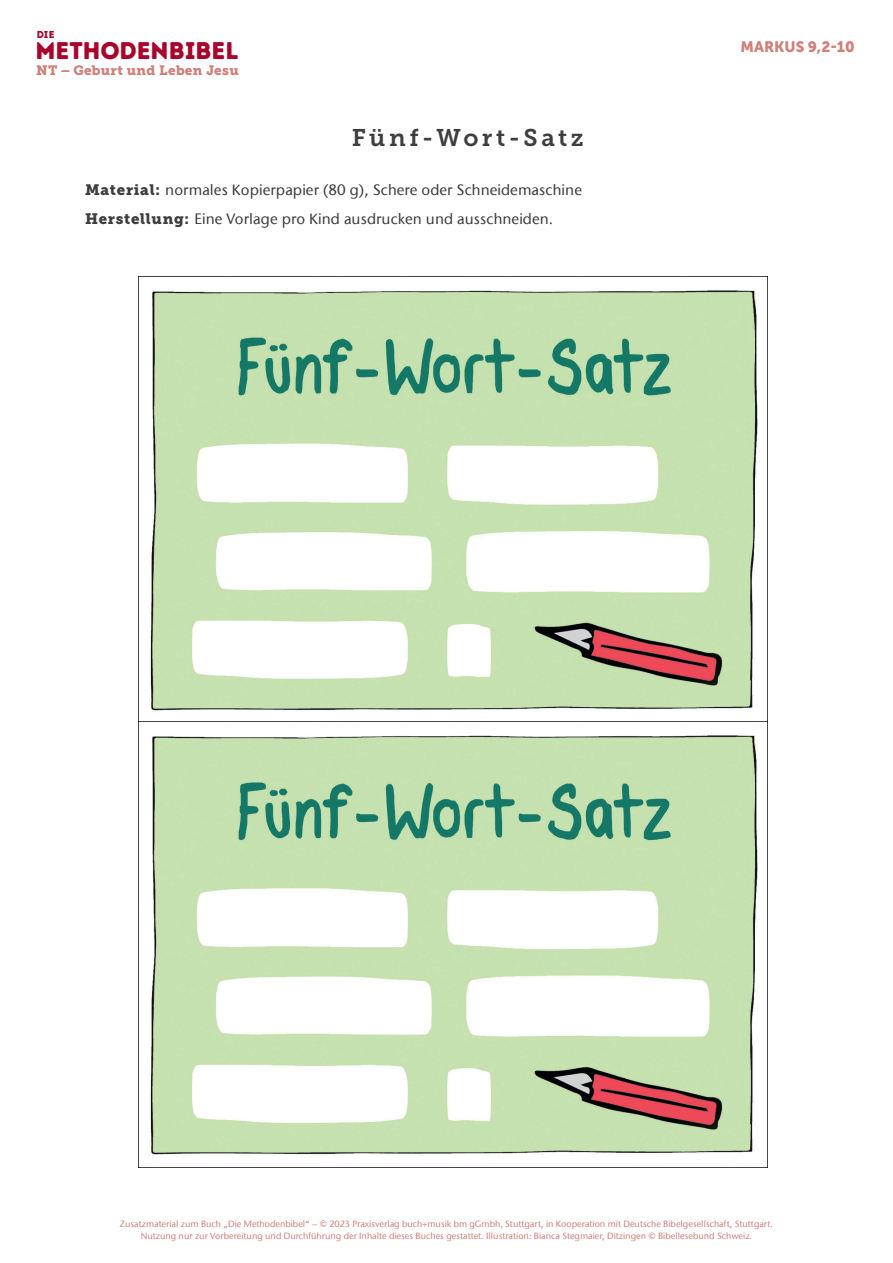
<style>
.page{position:relative;width:893px;height:1263px;background:#fff}
.page>*{position:absolute;margin:0;border:0;box-sizing:border-box;transform-origin:0 0}
.t1{font:24.15px "Intro Rust Base";color:#a7052d}
.Headline_1{font:24px "Museo Slab 700";letter-spacing:.145em;color:#3e3e3f}
.Text{font:500 15px "ITC Stone Sans Com";letter-spacing:.005em;color:#3e3e3f}
.Bibelstelle{font:15px "Museo Sans 900";color:#cf807a}
.t2{font:13.5px "Museo Slab 900";letter-spacing:.02em;color:#cf807a}
.t3{font:10.05px "Intro Rust Base";color:#a7052d}
.t4{font:500 9px/12px "ITC Stone Sans Com";color:#cf807a;text-align:center}
.s1{font-family:"Museo Slab 900";font-weight:400}
</style>
<div class="page">
<img style="left:138px;top:277px;width:620px;height:444px">
<img style="left:138px;top:721px;width:629px;height:447px">
<p class="t3" style="left:37px;top:28px;width:19px">DIE</p>
<h3 class="t2" style="left:36px;top:62px;width:204px">NT – Geburt und Leben Jesu</h3>
<h1 class="t1" style="left:35px;top:35px;width:205px">METHODENBIBEL</h1>
<p class="Headline_1" style="left:352px;top:124px;width:234px">Fünf-Wort-Satz</p>
<p class="Text" style="left:85px;top:180px;width:498px"><span class="s1">Material:</span> normales Kopierpapier (80 g), Schere oder Schneidemaschine</p>
<p class="Text" style="left:85px;top:210px;width:470px"><span class="s1">Herstellung:</span> Eine Vorlage pro Kind ausdrucken und ausschneiden.</p>
<p class="Bibelstelle" style="left:740px;top:38px;width:116px">MARKUS 9,2-10</p>
<p class="t4" style="left:120px;top:1218px;width:655px">Zusatzmaterial zum Buch „Die Methodenbibel“ – © 2023 Praxisverlag buch+musik bm gGmbh, Stuttgart, in Kooperation mit Deutsche Bibelgesellschaft, Stuttgart.<br>Nutzung nur zur Vorbereitung und Durchführung der Inhalte dieses Buches gestattet. Illustration: Bianca Stegmaier, Ditzingen © Bibellesebund Schweiz.</p>
</div>
